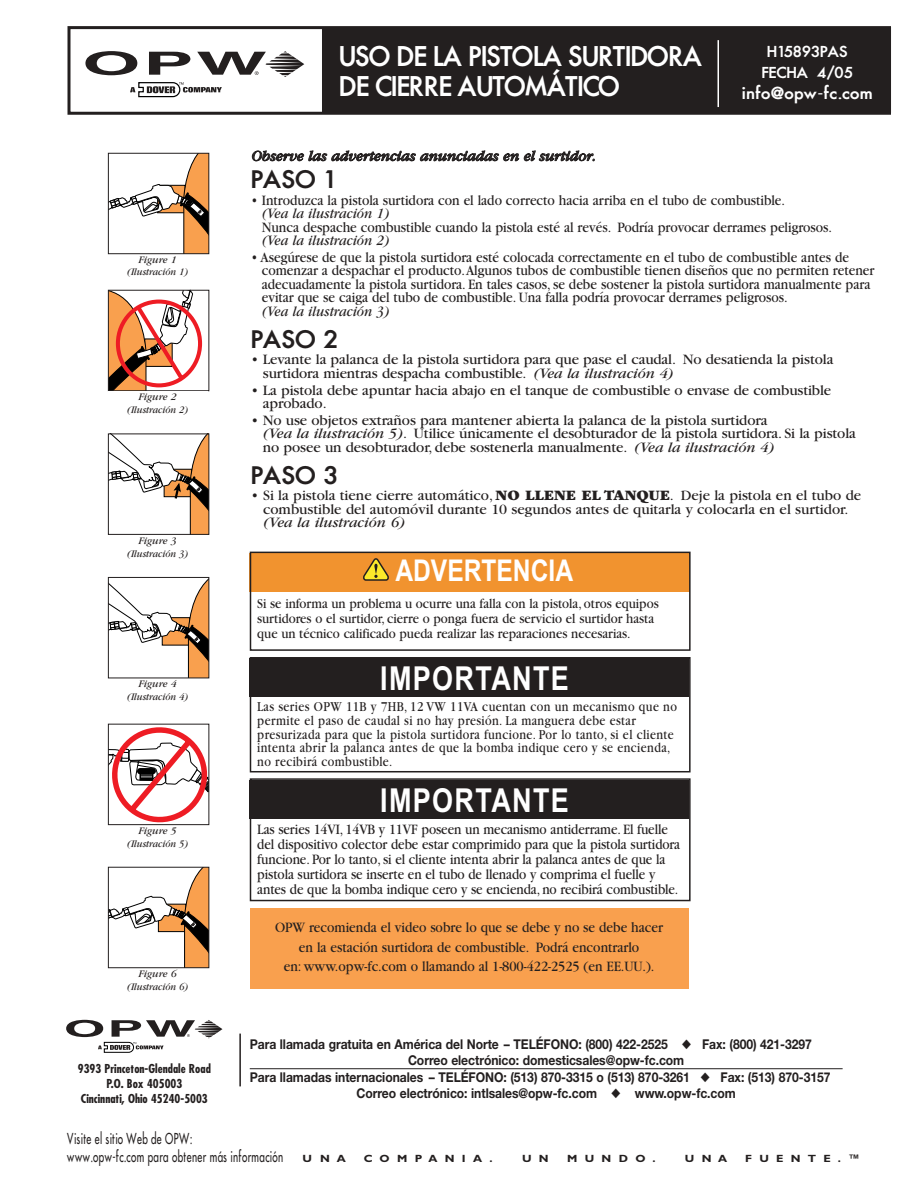
<style>
.page{position:relative;width:918px;height:1188px;background:#fff}
.page>*{position:absolute;margin:0;border:0;box-sizing:border-box;transform-origin:0 0}
.t1{font:700 33px "Arial Narrow";letter-spacing:.04em;color:#fff}
.t2{font:700 30px "Arial Narrow";color:#fff}
.t3{font:700 27px/30px "Fusi";letter-spacing:-.03em;color:#fff;scale:.93 1}
.t4{font:700 24px "Fusi";color:#231f1f}
.t5{font:700 16.5px "Fusi";color:#fff}
.t6{font:15px/13.5px "Garamond";color:#231f1f;scale:.9 1}
.t7{font:15px/13.5px "Garamond";color:#231f1f}
.t8{font:15px/15px "Garamond";color:#231f1f;scale:.88 1}
.t9{font:15px/18px "Fusi Condensed";letter-spacing:-.015em;color:#231f1f;scale:.9 1}
.t10{font:italic 15px "Garamond";color:#231f1f}
.t11{font:italic 15px "Garamond";color:#231f1f;scale:.9 1}
.t12{font:700 15px/21px "Fusi";color:#fff;text-align:center}
.t13{font:14.25px/13.8px "Garamond";letter-spacing:.03em;color:#231f1f;scale:.85 1}
.t14{font:14.25px/15px "Garamond";color:#231f1f;scale:.9 1}
.t15{font:700 13.5px "Helvetica Neue";letter-spacing:-.005em;color:#231f1f;scale:.9 1}
.t16{font:700 condensed 12px/15px "Futura";color:#231f1f;text-align:center}
.t17{font:italic 10.5px/12.6px "Garamond";color:#231f1f;text-align:center}
.t18{font:700 10.5px "Gill Sans";letter-spacing:.635em;color:#231f1f;scale:1.11 1}
.s1{font-style:italic}
.s2{font-weight:900}
.s3{font-family:"Gill Sans";font-weight:700;font-size:10.5px}
</style>
<div class="page">
<div style="left:325px;top:30px;width:563px;height:80px;background:#231f1f"></div>
<div style="left:322px;top:27px;width:569px;height:86px;border:3px solid #231f1f"></div>
<hr style="left:718px;top:40px;width:1px;height:67px;background:#fff">
<svg style="left:110px;top:155px;width:97px;height:97px"></svg>
<div style="left:108px;top:153px;width:101px;height:101px;border:1px solid #231f1f"></div>
<svg style="left:110px;top:580px;width:97px;height:96px"></svg>
<div style="left:108px;top:577px;width:101px;height:101px;border:1px solid #231f1f"></div>
<svg style="left:110px;top:436px;width:97px;height:97px"></svg>
<div style="left:108px;top:434px;width:101px;height:101px;border:1px solid #231f1f"></div>
<svg style="left:110px;top:292px;width:93px;height:97px"></svg>
<div style="left:108px;top:290px;width:101px;height:101px;border:1px solid #231f1f"></div>
<svg style="left:110px;top:727px;width:97px;height:96px"></svg>
<div style="left:108px;top:724px;width:101px;height:101px;border:1px solid #231f1f"></div>
<svg style="left:66px;top:1020px;width:156px;height:33px"></svg>
<hr style="left:250px;top:1068px;width:593px;height:1px;background:#231f1f">
<hr style="left:239px;top:1034px;width:2px;height:52px;background:#231f1f">
<svg style="left:110px;top:869px;width:97px;height:97px"></svg>
<div style="left:108px;top:867px;width:101px;height:101px;border:1px solid #231f1f"></div>
<svg style="left:85px;top:51px;width:219px;height:47px"></svg>
<div style="left:68px;top:26px;width:823px;height:89px;border:3px solid #231f1f"></div>
<svg style="left:249px;top:551px;width:442px;height:222px"></svg>
<div style="left:250px;top:780px;width:439px;height:38px;background:#231f1f"></div>
<div style="left:250px;top:778px;width:441px;height:123px;border:2px solid #231f1f"></div>
<div style="left:250px;top:908px;width:438px;height:80px;background:#f9a04e"></div>
<div style="left:250px;top:659px;width:439px;height:38px;background:#231f1f"></div>
<p class="t17" style="left:127px;top:255px;width:63px;line-height:12px">Figure 1 (Ilustración 1)</p>
<p class="t17" style="left:127px;top:392px;width:63px">Figure 2 (Ilustración 2)</p>
<p class="t17" style="left:127px;top:536px;width:63px">Figure 3 (Ilustración 3)</p>
<p class="t17" style="left:127px;top:679px;width:63px">Figure 4 (Ilustración 4)</p>
<p class="t17" style="left:127px;top:826px;width:63px">Figure 5 (Ilustración 5)</p>
<p class="t17" style="left:127px;top:969px;width:63px">Figure 6 (Ilustración 6)</p>
<p class="t16" style="left:78px;top:1062px;width:135px">9393 Princeton-Glendale Road<br>P.O. Box 405003<br>Cincinnati, Ohio 45240-5003</p>
<h3 class="t3" style="left:340px;top:43px;width:392px">USO DE LA PISTOLA SURTIDORA<br>DE CIERRE AUTOMÁTICO</h3>
<p class="t10" style="left:251px;top:151px;width:346px">Observe las advertencias anunciadas en el surtidor.</p>
<p class="t12" style="left:762px;top:42px;width:93px">H15893PAS<br>FECHA 4/05</p>
<p class="t5" style="left:742px;top:85px;width:133px">info@opw-fc.com</p>
<h3 class="t4" style="left:251px;top:167px;width:85px">PASO 1</h3>
<p class="t6" style="left:251px;top:195px;width:595px">• Introduzca la pistola surtidora con el lado correcto hacia arriba en el tubo de combustible.</p>
<p class="t11" style="left:262px;top:208px;width:144px">(Vea la ilustración 1)</p>
<p class="t6" style="left:262px;top:222px;width:635px">Nunca despache combustible cuando la pistola esté al revés. Podría provocar derrames peligrosos.</p>
<p class="t11" style="left:262px;top:235px;width:144px">(Vea la ilustración 2)</p>
<p class="t6" style="left:262px;top:252px;width:682px;text-indent:-11px">• Asegúrese de que la pistola surtidora esté colocada correctamente en el tubo de combustible antes de comenzar a despachar el producto.Algunos tubos de combustible tienen diseños que no permiten retener adecuadamente la pistola surtidora. En tales casos, se debe sostener la pistola surtidora manualmente para evitar que se caiga del tubo de combustible. Una falla podría provocar derrames peligrosos.</p>
<p class="t11" style="left:262px;top:306px;width:144px">(Vea la ilustración 3)</p>
<h3 class="t4" style="left:251px;top:327px;width:89px">PASO 2</h3>
<p class="t7" style="left:263px;top:354px;width:572px;text-indent:-12px">• Levante la palanca de la pistola surtidora para que pase el caudal. No desatienda la pistola surtidora mientras despacha combustible. <span class="s1">(Vea la ilustración 4)</span></p>
<p class="t7" style="left:263px;top:385px;width:570px;text-indent:-12px">• La pistola debe apuntar hacia abajo en el tanque de combustible o envase de combustible aprobado.</p>
<p class="t7" style="left:263px;top:415px;width:595px;text-indent:-12px">• No use objetos extraños para mantener abierta la palanca de la pistola surtidora<br><span class="s1">(Vea la ilustración 5)</span>. Utilice únicamente el desobturador de la pistola surtidora. Si la pistola no posee un desobturador, debe sostenerla manualmente. <span class="s1">(Vea la ilustración 4)</span></p>
<h3 class="t4" style="left:251px;top:463px;width:88px">PASO 3</h3>
<p class="t7" style="left:251px;top:490px;width:611px;text-align:center">• Si la pistola tiene cierre automático, <span class="s2">NO LLENE EL TANQUE</span>. Deje la pistola en el tubo de combustible del automóvil durante 10 segundos antes de quitarla y colocarla en el surtidor.</p>
<p class="t10" style="left:263px;top:518px;width:144px">(Vea la ilustración 6)</p>
<h2 class="t2" style="left:395px;top:559px;width:179px">ADVERTENCIA</h2>
<p class="t14" style="left:257px;top:598px;width:448px">Si se informa un problema u ocurre una falla con la pistola, otros equipos surtidores o el surtidor, cierre o ponga fuera de servicio el surtidor hasta que un técnico calificado pueda realizar las reparaciones necesarias.</p>
<h1 class="t1" style="left:380px;top:666px;width:190px">IMPORTANTE</h1>
<p class="t13" style="left:257px;top:701px;width:495px">Las series OPW 11B y 7HB, 12 VW 11VA cuentan con un mecanismo que no permite el paso de caudal si no hay presión. La manguera debe estar presurizada para que la pistola surtidora funcione. Por lo tanto, si el cliente intenta abrir la palanca antes de que la bomba indique cero y se encienda, no recibirá combustible.</p>
<h1 class="t1" style="left:380px;top:788px;width:190px">IMPORTANTE</h1>
<p class="t8" style="left:257px;top:823px;width:482px">Las series 14VI, 14VB y 11VF poseen un mecanismo antiderrame. El fuelle del dispositivo colector debe estar comprimido para que la pistola surtidora funcione. Por lo tanto, si el cliente intenta abrir la palanca antes de que la pistola surtidora se inserte en el tubo de llenado y comprima el fuelle y antes de que la bomba indique cero y se encienda, no recibirá combustible.</p>
<p class="t6" style="left:275px;top:919px;width:433px;line-height:19.5px;text-align:center">OPW recomienda el video sobre lo que se debe y no se debe hacer en la estación surtidora de combustible. Podrá encontrarlo<br>en: www.opw-fc.com o llamando al 1-800-422-2525 (en EE.UU.).</p>
<p class="t15" style="left:250px;top:1039px;width:626px">Para llamada gratuita en América del Norte – TELÉFONO: (800) 422-2525 ◆ Fax: (800) 421-3297</p>
<p class="t15" style="left:408px;top:1056px;width:308px">Correo electrónico: domesticsales@opw-fc.com</p>
<p class="t15" style="left:250px;top:1072px;width:647px">Para llamadas internacionales – TELÉFONO: (513) 870-3315 o (513) 870-3261 ◆ Fax: (513) 870-3157</p>
<p class="t15" style="left:357px;top:1089px;width:423px">Correo electrónico: intlsales@opw-fc.com ◆ www.opw-fc.com</p>
<p class="t9" style="left:67px;top:1130px;width:311px">Visite el sitio Web de OPW:<br>www.opw-fc.com para obtener más información <span class="s3">U N A</span></p>
<p class="t18" style="left:364px;top:1154px;width:118px">COMPANIA.</p>
<p class="t18" style="left:522px;top:1154px;width:26px">U N</p>
<p class="t18" style="left:567px;top:1154px;width:81px">MUNDO.</p>
<p class="t18" style="left:685px;top:1154px;width:40px">UNA</p>
<p class="t18" style="left:745px;top:1154px;width:105px">FUENTE.™</p>
</div>
